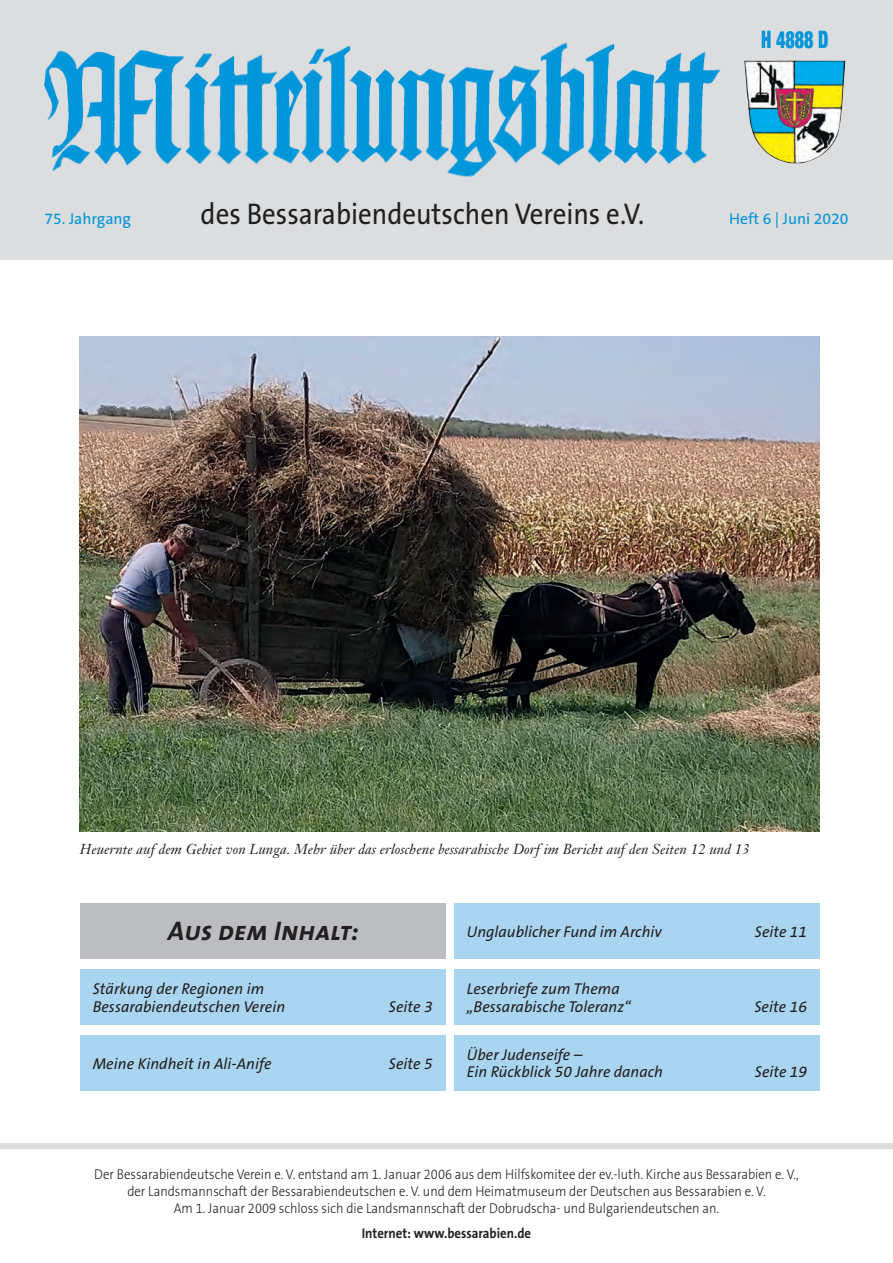
<style>
.page{position:relative;width:893px;height:1263px;background:#fff}
.page>*{position:absolute;margin:0;border:0;box-sizing:border-box;transform-origin:0 0}
.t1{font:30px "The Sans B5 Plain";color:#231f20;scale:.9 1}
.t2{font:italic 27px "The Sans Bold Caps";color:#231f20}
.t3{font:900 condensed 24px "Helvetica Neue";color:#0095d9;scale:.75 1}
.t4{font:italic 15.75px/17.2px "The Sans B5 Plain";letter-spacing:.005em;color:#231f20}
.t5{font:15.75px "The Sans B5 Plain";color:#0095d9}
.t6{font:300 14.25px/17.1px "The Sans B3";color:#231f20;text-align:center;scale:.9 1}
.t7{font:italic 14.25px "Janson Text";letter-spacing:.005em;color:#231f20}
.t8{font:700 14.25px "The Sans B7";color:#231f20;scale:.9 1}
</style>
<div class="page">
<div style="left:0;top:0;width:893px;height:260px;background:#dcdddf"></div>
<img style="left:44px;top:42px;width:677px;height:135px">
<img style="left:744px;top:60px;width:101px;height:103px">
<div style="left:0;top:1143px;width:893px;height:6px;background:#dcdddf"></div>
<div style="left:80px;top:904px;width:366px;height:55px;background:#bcbdc0"></div>
<div style="left:454px;top:1035px;width:366px;height:55px;background:#aad5f1"></div>
<div style="left:80px;top:1035px;width:366px;height:55px;background:#aad5f1"></div>
<div style="left:80px;top:969px;width:366px;height:56px;background:#aad5f1"></div>
<div style="left:454px;top:904px;width:366px;height:55px;background:#aad5f1"></div>
<div style="left:454px;top:969px;width:366px;height:56px;background:#aad5f1"></div>
<img style="left:80px;top:337px;width:740px;height:495px">
<h3 class="t3" style="left:761px;top:19px;width:91px">H 4888 D</h3>
<p class="t5" style="left:45px;top:211px;width:88px">75. Jahrgang</p>
<h1 class="t1" style="left:201px;top:198px;width:495px">des Bessarabiendeutschen Vereins e.V.</h1>
<p class="t5" style="left:729px;top:211px;width:121px">Heft 6 | Juni 2020</p>
<p class="t7" style="left:80px;top:840px;width:671px">Heuernte auf dem Gebiet von Lunga. Mehr über das erloschene bessarabische Dorf im Bericht auf den Seiten 12 und 13</p>
<h2 class="t2" style="left:168px;top:908px;width:192px">Aus dem Inhalt:</h2>
<p class="t4" style="left:467px;top:924px;width:196px">Unglaublicher Fund im Archiv</p>
<p class="t4" style="left:755px;top:924px;width:54px">Seite 11</p>
<p class="t4" style="left:93px;top:981px;width:194px">Stärkung der Regionen im<br>Bessarabiendeutschen Verein</p>
<p class="t4" style="left:389px;top:998px;width:46px">Seite 3</p>
<p class="t4" style="left:467px;top:981px;width:165px">Leserbriefe zum Thema „Bessarabische Toleranz“</p>
<p class="t4" style="left:754px;top:998px;width:54px">Seite 16</p>
<p class="t4" style="left:93px;top:1055px;width:180px">Meine Kindheit in Ali-Anife</p>
<p class="t4" style="left:389px;top:1055px;width:46px">Seite 5</p>
<p class="t4" style="left:467px;top:1047px;width:198px">Über Judenseife –<br>Ein Rückblick 50 Jahre danach</p>
<p class="t4" style="left:755px;top:1064px;width:54px">Seite 19</p>
<p class="t6" style="left:94px;top:1166px;width:784px">Der Bessarabiendeutsche Verein e. V. entstand am 1. Januar 2006 aus dem Hilfskomitee der ev.-luth. Kirche aus Bessarabien e. V., der Landsmannschaft der Bessarabiendeutschen e. V. und dem Heimatmuseum der Deutschen aus Bessarabien e. V.<br>Am 1. Januar 2009 schloss sich die Landsmannschaft der Dobrudscha- und Bulgariendeutschen an.</p>
<p class="t8" style="left:362px;top:1225px;width:190px">Internet: www.bessarabien.de</p>
</div>
